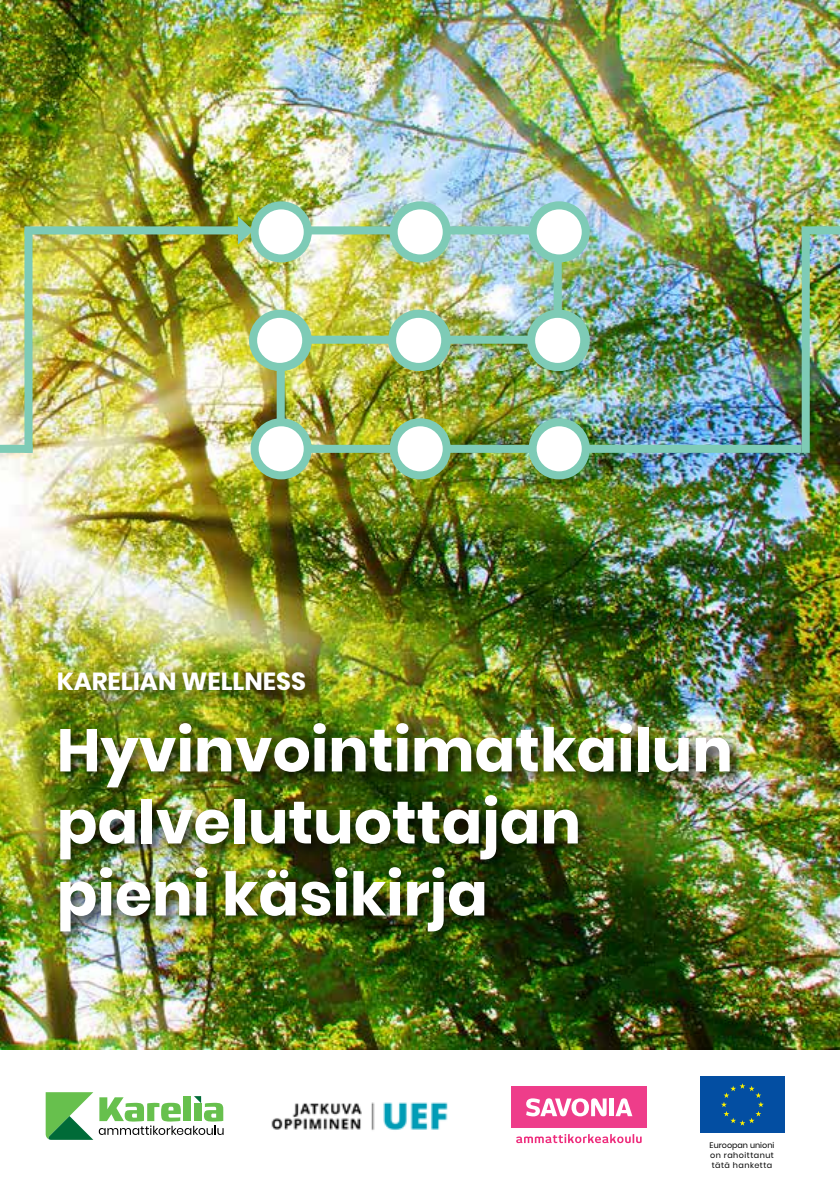
<style>
.page{position:relative;width:840px;height:1191px;background:#fff}
.page>*{position:absolute;margin:0;border:0;box-sizing:border-box;transform-origin:0 0}
.t1{font:700 60px/72px "Poppins";color:#fff}
.t2{font:700 24.8px "Poppins";color:#fff}
.t3{font:8px/9.6px "Poppins";letter-spacing:.06em;color:#000;text-align:justify}
</style>
<div class="page">
<img style="left:0;top:0;width:839px;height:1049px">
<svg style="left:46px;top:1092px;width:47px;height:47px"></svg>
<svg style="left:99px;top:1096px;width:124px;height:39px"></svg>
<div style="left:55px;top:718px;width:691px;height:230px;background:#000;opacity:.78"></div>
<div style="left:45px;top:659px;width:283px;height:55px;background:#000;opacity:.75"></div>
<div style="left:698px;top:1074px;width:88px;height:60px;background:linear-gradient(to right,#034ea2,#034ea2)"></div>
<div style="left:699px;top:1076px;width:85px;height:56px;background:#034ea2"></div>
<svg style="left:721px;top:1083px;width:42px;height:42px"></svg>
<div style="left:0;top:445px;width:33px;height:8px;background:#7ecbb6"></div>
<div style="left:24px;top:226px;width:219px;height:8px;background:#7ecbb6"></div>
<svg style="left:238px;top:216px;width:15px;height:29px"></svg>
<div style="left:801px;top:226px;width:38px;height:8px;background:#7ecbb6"></div>
<div style="left:276px;top:226px;width:270px;height:8px;background:#7ecbb6"></div>
<div style="left:280px;top:336px;width:277px;height:8px;background:#7ecbb6"></div>
<div style="left:280px;top:445px;width:521px;height:8px;background:#7ecbb6"></div>
<div style="left:24px;top:230px;width:9px;height:223px;background:#7ecbb6"></div>
<div style="left:801px;top:230px;width:8px;height:223px;background:#7ecbb6"></div>
<div style="left:553px;top:230px;width:8px;height:115px;background:#7ecbb6"></div>
<div style="left:276px;top:334px;width:8px;height:115px;background:#7ecbb6"></div>
<svg style="left:254px;top:205px;width:53px;height:53px"></svg>
<div style="left:250px;top:201px;width:61px;height:61px;border:8px solid #7ecbb6;border-radius:50%"></div>
<svg style="left:253px;top:314px;width:53px;height:53px"></svg>
<div style="left:249px;top:310px;width:61px;height:61px;border:8px solid #7ecbb6;border-radius:50%"></div>
<svg style="left:254px;top:422px;width:53px;height:53px"></svg>
<div style="left:250px;top:418px;width:61px;height:61px;border:8px solid #7ecbb6;border-radius:50%"></div>
<svg style="left:393px;top:205px;width:53px;height:53px"></svg>
<div style="left:389px;top:201px;width:61px;height:61px;border:8px solid #7ecbb6;border-radius:50%"></div>
<svg style="left:392px;top:314px;width:53px;height:53px"></svg>
<div style="left:388px;top:310px;width:61px;height:61px;border:8px solid #7ecbb6;border-radius:50%"></div>
<svg style="left:393px;top:422px;width:53px;height:53px"></svg>
<div style="left:389px;top:418px;width:61px;height:61px;border:8px solid #7ecbb6;border-radius:50%"></div>
<svg style="left:532px;top:205px;width:53px;height:53px"></svg>
<div style="left:528px;top:201px;width:61px;height:61px;border:8px solid #7ecbb6;border-radius:50%"></div>
<div style="left:528px;top:310px;width:61px;height:61px;border:8px solid #7ecbb6;border-radius:50%"></div>
<svg style="left:531px;top:314px;width:53px;height:53px"></svg>
<div style="left:526px;top:310px;width:62px;height:61px;border:8px solid #7ecbb6;border-radius:50%"></div>
<svg style="left:532px;top:422px;width:53px;height:53px"></svg>
<div style="left:528px;top:418px;width:61px;height:61px;border:8px solid #7ecbb6;border-radius:50%"></div>
<img style="left:271px;top:1102px;width:177px;height:29px">
<div style="left:511px;top:1086px;width:135px;height:42px;background:#ee3d8a"></div>
<svg style="left:526px;top:1098px;width:80px;height:18px"></svg>
<div style="left:609px;top:1098px;width:5px;height:18px;background:#fff"></div>
<svg style="left:615px;top:1098px;width:17px;height:18px"></svg>
<svg style="left:516px;top:1134px;width:125px;height:9px"></svg>
<p class="t2" style="left:57px;top:666px;width:250px">KARELIAN WELLNESS</p>
<p class="t1" style="left:57px;top:714px;width:677px">Hyvinvointimatkailun palvelutuottajan pieni käsikirja</p>
<p class="t3" style="left:709px;top:1140px;width:66px">Euroopan unioni on rahoittanut tätä hanketta</p>
</div>
